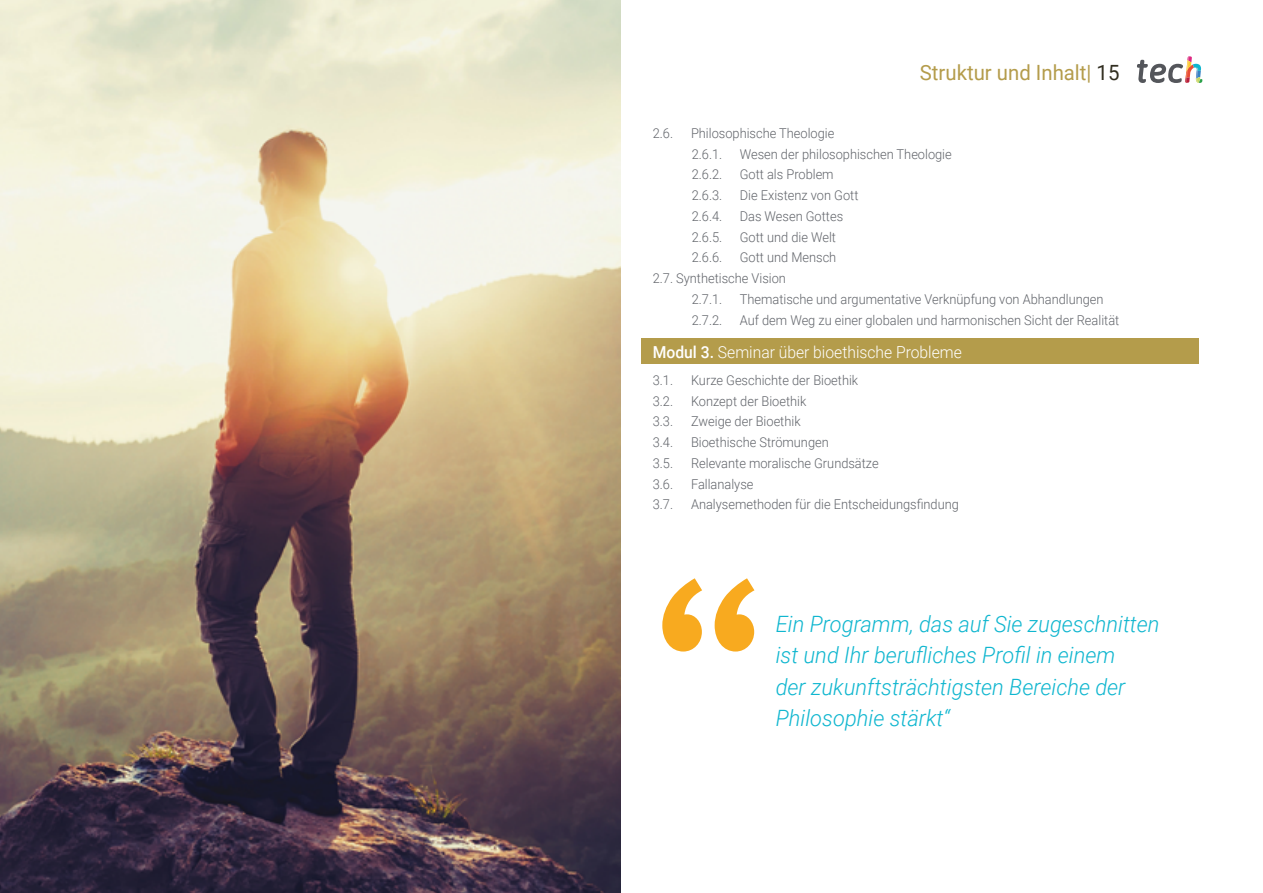
<style>
.page{position:relative;width:1263px;height:893px;background:#fff}
.page>*{position:absolute;margin:0;border:0;box-sizing:border-box;transform-origin:0 0}
.t1{font:italic 300 22.5px/31.5px "Roboto";color:#0fb6cf}
.t2{font:21px "Roboto";color:#b49c4b}
.t3{font:300 16.5px "Roboto";color:#fff;scale:.95 1}
.t4{font:300 13.5px/20.7px "Roboto";color:#61646a;scale:.95 1}
.s1{color:#312e20}
.s2{font-weight:500}
</style>
<div class="page">
<svg style="left:1137px;top:56px;width:65px;height:27px"></svg>
<div style="left:642px;top:339px;width:557px;height:25px;background:#b49c4b"></div>
<svg style="left:662px;top:578px;width:92px;height:73px"></svg>
<img style="left:0;top:0;width:621px;height:893px">
<h2 class="t2" style="left:920px;top:57px;width:201px">Struktur und Inhalt| <span class="s1">15</span></h2>
<p class="t4" style="left:653px;top:122px;width:23px">2.6.</p>
<p class="t4" style="left:691px;top:122px;width:152px">Philosophische Theologie<br>2.6.1.</p>
<p class="t4" style="left:740px;top:143px;width:225px">Wesen der philosophischen Theologie</p>
<p class="t4" style="left:692px;top:164px;width:34px">2.6.2.</p>
<p class="t4" style="left:740px;top:164px;width:100px">Gott als Problem</p>
<p class="t4" style="left:692px;top:184px;width:34px">2.6.3.</p>
<p class="t4" style="left:740px;top:184px;width:126px">Die Existenz von Gott</p>
<p class="t4" style="left:692px;top:205px;width:34px">2.6.4.</p>
<p class="t4" style="left:740px;top:205px;width:110px">Das Wesen Gottes</p>
<p class="t4" style="left:692px;top:226px;width:34px">2.6.5.</p>
<p class="t4" style="left:740px;top:226px;width:103px">Gott und die Welt</p>
<p class="t4" style="left:692px;top:247px;width:34px">2.6.6.</p>
<p class="t4" style="left:740px;top:247px;width:103px">Gott und Mensch</p>
<p class="t4" style="left:653px;top:267px;width:142px">2.7. Synthetische Vision</p>
<p class="t4" style="left:692px;top:288px;width:34px">2.7.1.</p>
<p class="t4" style="left:740px;top:288px;width:384px">Thematische und argumentative Verknüpfung von Abhandlungen</p>
<p class="t4" style="left:692px;top:309px;width:34px">2.7.2.</p>
<p class="t4" style="left:740px;top:309px;width:401px">Auf dem Weg zu einer globalen und harmonischen Sicht der Realität</p>
<p class="t3" style="left:653px;top:340px;width:327px"><span class="s2">Modul 3.</span> Seminar über bioethische Probleme</p>
<p class="t4" style="left:653px;top:369px;width:23px">3.1.</p>
<p class="t4" style="left:691px;top:369px;width:177px">Kurze Geschichte der Bioethik</p>
<p class="t4" style="left:653px;top:390px;width:23px">3.2.</p>
<p class="t4" style="left:691px;top:390px;width:123px">Konzept der Bioethik</p>
<p class="t4" style="left:653px;top:411px;width:23px">3.3.</p>
<p class="t4" style="left:691px;top:411px;width:117px">Zweige der Bioethik</p>
<p class="t4" style="left:653px;top:431px;width:23px">3.4.</p>
<p class="t4" style="left:691px;top:431px;width:147px">Bioethische Strömungen</p>
<p class="t4" style="left:653px;top:452px;width:23px">3.5.</p>
<p class="t4" style="left:691px;top:452px;width:199px">Relevante moralische Grundsätze</p>
<p class="t4" style="left:653px;top:473px;width:23px">3.6.</p>
<p class="t4" style="left:691px;top:473px;width:67px">Fallanalyse</p>
<p class="t4" style="left:653px;top:494px;width:23px">3.7.</p>
<p class="t4" style="left:691px;top:494px;width:283px">Analysemethoden für die Entscheidungsfindung</p>
<h1 class="t1" style="left:776px;top:607px;width:385px">Ein Programm, das auf Sie zugeschnitten ist und Ihr berufliches Profil in einem<br>der zukunftsträchtigsten Bereiche der Philosophie stärkt“</h1>
</div>
